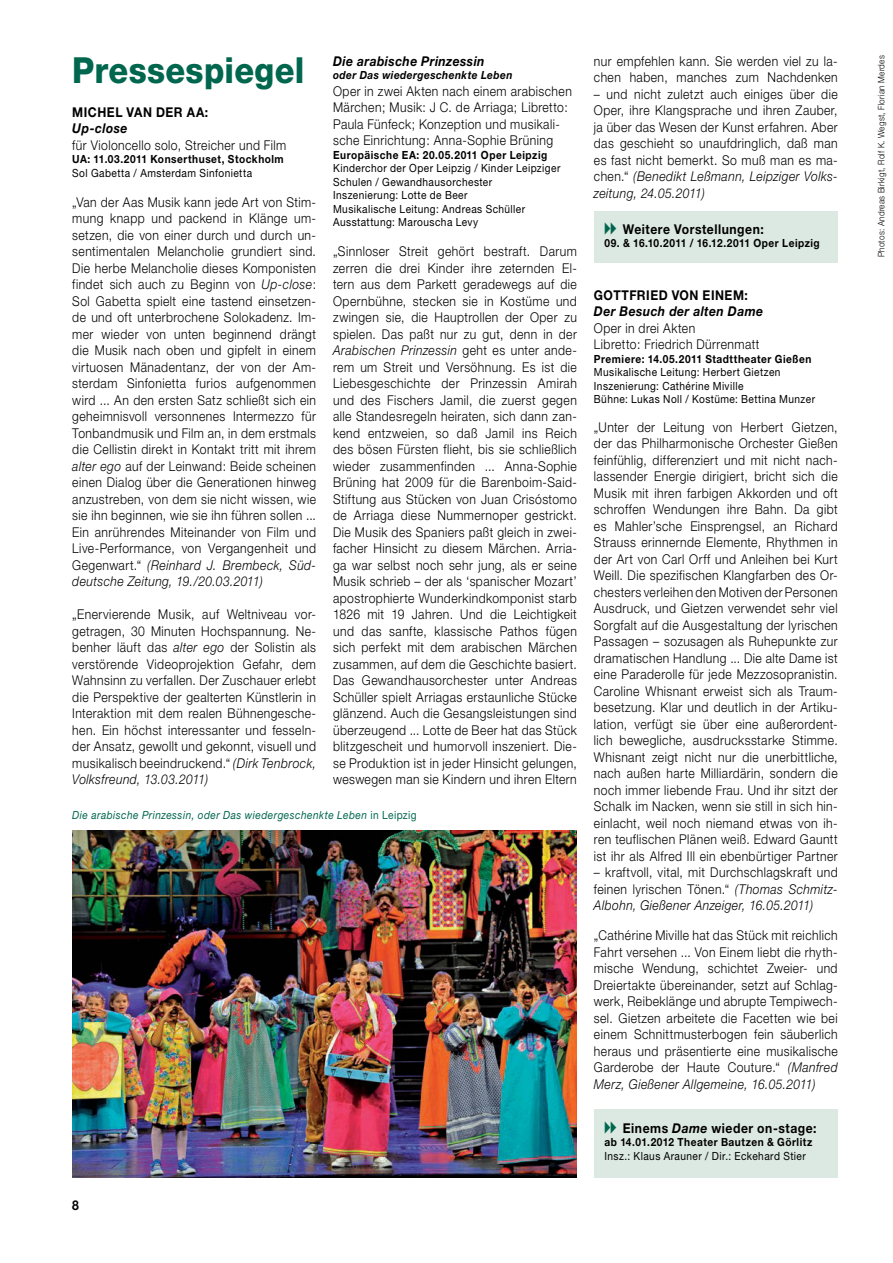
<style>
.page{position:relative;width:893px;height:1263px;background:#fff}
.page>*{position:absolute;margin:0;border:0;box-sizing:border-box;transform-origin:0 0}
.t1{font:800 36px "Helvetica Neue";letter-spacing:.01em;color:#00674e;scale:.9 1}
.t2{font:300 13.5px/16.5px "Helvetica Neue";letter-spacing:.035em;color:#000;text-align:justify;scale:.9 1}
.t3{font:700 13.5px "Helvetica Neue";letter-spacing:.045em;color:#000;scale:.9 1}
.t4{font:italic 700 13.5px "Helvetica Neue";letter-spacing:.035em;color:#000;scale:.9 1}
.t5{font:11.25px/13.5px "Helvetica Neue";letter-spacing:.04em;color:#000;scale:.9 1}
.t6{font:700 11.25px "Helvetica Neue";letter-spacing:.05em;color:#000;scale:.9 1}
.t7{font:italic 11.25px "Helvetica Neue";letter-spacing:.045em;color:#00674e;scale:.9 1}
.t8{font:italic 700 11.25px "Helvetica Neue";letter-spacing:.045em;color:#000;scale:.9 1}
.t9{font:300 9px "Helvetica Neue";letter-spacing:.035em;color:#000;scale:.9 1}
.s1{font-style:italic}
.s2{font-style:normal}
</style>
<div class="page">
<div style="left:594px;top:211px;width:244px;height:52px;background:#dce8e2"></div>
<div style="left:594px;top:1109px;width:244px;height:68px;background:#dce8e2"></div>
<img style="left:72px;top:831px;width:505px;height:346px">
<h1 class="t1" style="left:72px;top:49px;width:259px">Pressespiegel</h1>
<p class="t9" style="left:876px;top:257px;width:226px;rotate:-90deg">Photos: Andreas Birkigt, Rolf K. Wegst, Florian Merdes</p>
<p class="t2" style="left:594px;top:52px;width:272px">nur empfehlen kann. Sie werden viel zu la&shy;chen haben, manches zum Nachdenken</p>
<p class="t2" style="left:594px;top:85px;width:272px">– und nicht zuletzt auch einiges über die Oper, ihre Klangsprache und ihren Zauber, ja über das Wesen der Kunst erfahren. Aber das geschieht so unaufdringlich, daß man es fast nicht bemerkt. So muß man es ma&shy;chen.“ <span class="s1">(Benedikt Leßmann, Leipziger Volks&shy;zeitung, 24.05.2011)</span></p>
<p class="t3" style="left:623px;top:221px;width:158px">Weitere Vorstellungen:</p>
<p class="t6" style="left:604px;top:236px;width:241px">09. &amp; 16.10.2011 / 16.12.2011 Oper Leipzig</p>
<p class="t4" style="left:333px;top:53px;width:170px">Die arabische Prinzessin</p>
<p class="t8" style="left:333px;top:68px;width:201px">oder Das wiedergeschenkte Leben</p>
<p class="t2" style="left:333px;top:82px;width:267px;text-align:left">Oper in zwei Akten nach einem arabischen Märchen; Musik: J C. de Arriaga; Libretto:<br>Paula Fünfeck; Konzeption und musikali&shy;sche Einrichtung: Anna-Sophie Brüning</p>
<p class="t6" style="left:333px;top:148px;width:239px">Europäische EA: 20.05.2011 Oper Leipzig</p>
<p class="t5" style="left:333px;top:161px;width:254px">Kinderchor der Oper Leipzig / Kinder Leipziger Schulen / Gewandhausorchester<br>Inszenierung: Lotte de Beer<br>Musikalische Leitung: Andreas Schüller Ausstattung: Marouscha Levy</p>
<p class="t2" style="left:333px;top:243px;width:272px">„Sinnloser Streit gehört bestraft. Darum zerren die drei Kinder ihre zeternden El&shy;tern aus dem Parkett geradewegs auf die Opernbühne, stecken sie in Kostüme und zwingen sie, die Hauptrollen der Oper zu spielen. Das paßt nur zu gut, denn in der <span class="s1">Arabischen Prinzessin</span> geht es unter ande&shy;rem um Streit und Versöhnung. Es ist die Liebesgeschichte der Prinzessin Amirah und des Fischers Jamil, die zuerst gegen alle Standesregeln heiraten, sich dann zan&shy;kend entzweien, so daß Jamil ins Reich des bösen Fürsten flieht, bis sie schließlich wieder zusammenfinden ... Anna-Sophie Brüning hat 2009 für die Barenboim-Said-Stiftung aus Stücken von Juan Crisóstomo de Arriaga diese Nummernoper gestrickt.<br>Die Musik des Spaniers paßt gleich in zwei&shy;facher Hinsicht zu diesem Märchen. Arria&shy;ga war selbst noch sehr jung, als er seine Musik schrieb – der als ‘spanischer Mozart’ apostrophierte Wunderkindkomponist starb 1826 mit 19 Jahren. Und die Leichtigkeit und das sanfte, klassische Pathos fügen sich perfekt mit dem arabischen Märchen zusammen, auf dem die Geschichte basiert.<br>Das Gewandhausorchester unter Andreas Schüller spielt Arriagas erstaunliche Stücke glänzend. Auch die Gesangsleistungen sind überzeugend ... Lotte de Beer hat das Stück blitzgescheit und humorvoll inszeniert. Die&shy;se Produktion ist in jeder Hinsicht gelungen, weswegen man sie Kindern und ihren Eltern</p>
<p class="t3" style="left:72px;top:104px;width:153px">MICHEL VAN DER AA:</p>
<p class="t4" style="left:72px;top:120px;width:63px">Up-close</p>
<p class="t2" style="left:72px;top:137px;width:239px">für Violoncello solo, Streicher und Film</p>
<p class="t6" style="left:72px;top:152px;width:236px">UA: 11.03.2011 Konserthuset, Stockholm</p>
<p class="t5" style="left:72px;top:166px;width:201px">Sol Gabetta / Amsterdam Sinfonietta</p>
<p class="t2" style="left:72px;top:194px;width:272px">„Van der Aas Musik kann jede Art von Stim&shy;mung knapp und packend in Klänge um&shy;setzen, die von einer durch und durch un&shy;sentimentalen Melancholie grundiert sind.<br>Die herbe Melancholie dieses Komponisten findet sich auch zu Beginn von <span class="s1">Up-close</span>:<br>Sol Gabetta spielt eine tastend einsetzen&shy;de und oft unterbrochene Solokadenz. Im&shy;mer wieder von unten beginnend drängt die Musik nach oben und gipfelt in einem virtuosen Mänadentanz, der von der Am&shy;sterdam Sinfonietta furios aufgenommen wird ... An den ersten Satz schließt sich ein geheimnisvoll versonnenes Intermezzo für Tonbandmusik und Film an, in dem erstmals die Cellistin direkt in Kontakt tritt mit ihrem <span class="s1">alter ego</span> auf der Leinwand: Beide scheinen einen Dialog über die Generationen hinweg anzustreben, von dem sie nicht wissen, wie sie ihn beginnen, wie sie ihn führen sollen ...<br>Ein anrührendes Miteinander von Film und Live-Performance, von Vergangenheit und Gegenwart.“ <span class="s1">(Reinhard J. Brembeck, Süd&shy;deutsche Zeitung, 19./20.03.2011)</span></p>
<p class="t2" style="left:72px;top:606px;width:272px">„Enervierende Musik, auf Weltniveau vor&shy;getragen, 30 Minuten Hochspannung. Ne&shy;benher läuft das <span class="s1">alter ego</span> der Solistin als verstörende Videoprojektion Gefahr, dem Wahnsinn zu verfallen. Der Zuschauer erlebt die Perspektive der gealterten Künstlerin in Interaktion mit dem realen Bühnengesche&shy;hen. Ein höchst interessanter und fesseln&shy;der Ansatz, gewollt und gekonnt, visuell und musikalisch beeindruckend.“ <span class="s1">(Dirk Tenbrock, Volksfreund, 13.03.2011)</span></p>
<p class="t3" style="left:594px;top:287px;width:173px">Gottfried von Einem:</p>
<p class="t4" style="left:594px;top:303px;width:190px">Der Besuch der alten Dame</p>
<p class="t2" style="left:594px;top:320px;width:185px">Oper in drei Akten<br>Libretto: Friedrich Dürrenmatt</p>
<p class="t6" style="left:594px;top:352px;width:243px">Premiere: 14.05.2011 Stadttheater Gießen</p>
<p class="t5" style="left:594px;top:366px;width:247px">Musikalische Leitung: Herbert Gietzen<br>Inszenierung: Cathérine Miville<br>Bühne: Lukas Noll / Kostüme: Bettina Munzer</p>
<p class="t2" style="left:594px;top:419px;width:272px">„Unter der Leitung von Herbert Gietzen, der das Philharmonische Orchester Gießen feinfühlig, differenziert und mit nicht nach&shy;lassender Energie dirigiert, bricht sich die Musik mit ihren farbigen Akkorden und oft schroffen Wendungen ihre Bahn. Da gibt es Mahler’sche Einsprengsel, an Richard Strauss erinnernde Elemente, Rhythmen in der Art von Carl Orff und Anleihen bei Kurt Weill. Die spezifischen Klangfarben des Or&shy;chesters verleihen den Motiven der Personen Ausdruck, und Gietzen verwendet sehr viel Sorgfalt auf die Ausgestaltung der lyrischen Passagen – sozusagen als Ruhepunkte zur dramatischen Handlung ... Die alte Dame ist eine Paraderolle für jede Mezzosopranistin.<br>Caroline Whisnant erweist sich als Traum&shy;besetzung. Klar und deutlich in der Artiku&shy;lation, verfügt sie über eine außerordent&shy;lich bewegliche, ausdrucksstarke Stimme.<br>Whisnant zeigt nicht nur die unerbittliche, nach außen harte Milliardärin, sondern die noch immer liebende Frau. Und ihr sitzt der Schalk im Nacken, wenn sie still in sich hin&shy;einlacht, weil noch niemand etwas von ih&shy;ren teuflischen Plänen weiß. Edward Gauntt ist ihr als Alfred Ill ein ebenbürtiger Partner</p>
<p class="t2" style="left:594px;top:864px;width:272px">– kraftvoll, vital, mit Durchschlagskraft und feinen lyrischen Tönen.“ <span class="s1">(Thomas Schmitz-Albohn, Gießener Anzeiger, 16.05.2011)</span></p>
<p class="t2" style="left:594px;top:927px;width:272px">„Cathérine Miville hat das Stück mit reichlich Fahrt versehen ... Von Einem liebt die rhyth&shy;mische Wendung, schichtet Zweier- und Dreiertakte übereinander, setzt auf Schlag&shy;werk, Reibeklänge und abrupte Tempiwech&shy;sel. Gietzen arbeitete die Facetten wie bei einem Schnittmusterbogen fein säuberlich heraus und präsentierte eine musikalische Garderobe der Haute Couture.“ <span class="s1">(Manfred Merz, Gießener Allgemeine, 16.05.2011)</span></p>
<p class="t3" style="left:623px;top:1119px;width:217px">Einems <span class="s1">Dame</span> wieder on-stage:</p>
<p class="t6" style="left:604px;top:1135px;width:232px">ab 14.01.2012 Theater Bautzen &amp; Görlitz</p>
<p class="t5" style="left:604px;top:1149px;width:225px">Insz.: Klaus Arauner / Dir.: Eckehard Stier</p>
<p class="t7" style="left:72px;top:808px;width:384px">Die arabische Prinzessin, oder Das wiedergeschenkte Leben <span class="s2">in Leipzig</span></p>
</div>
